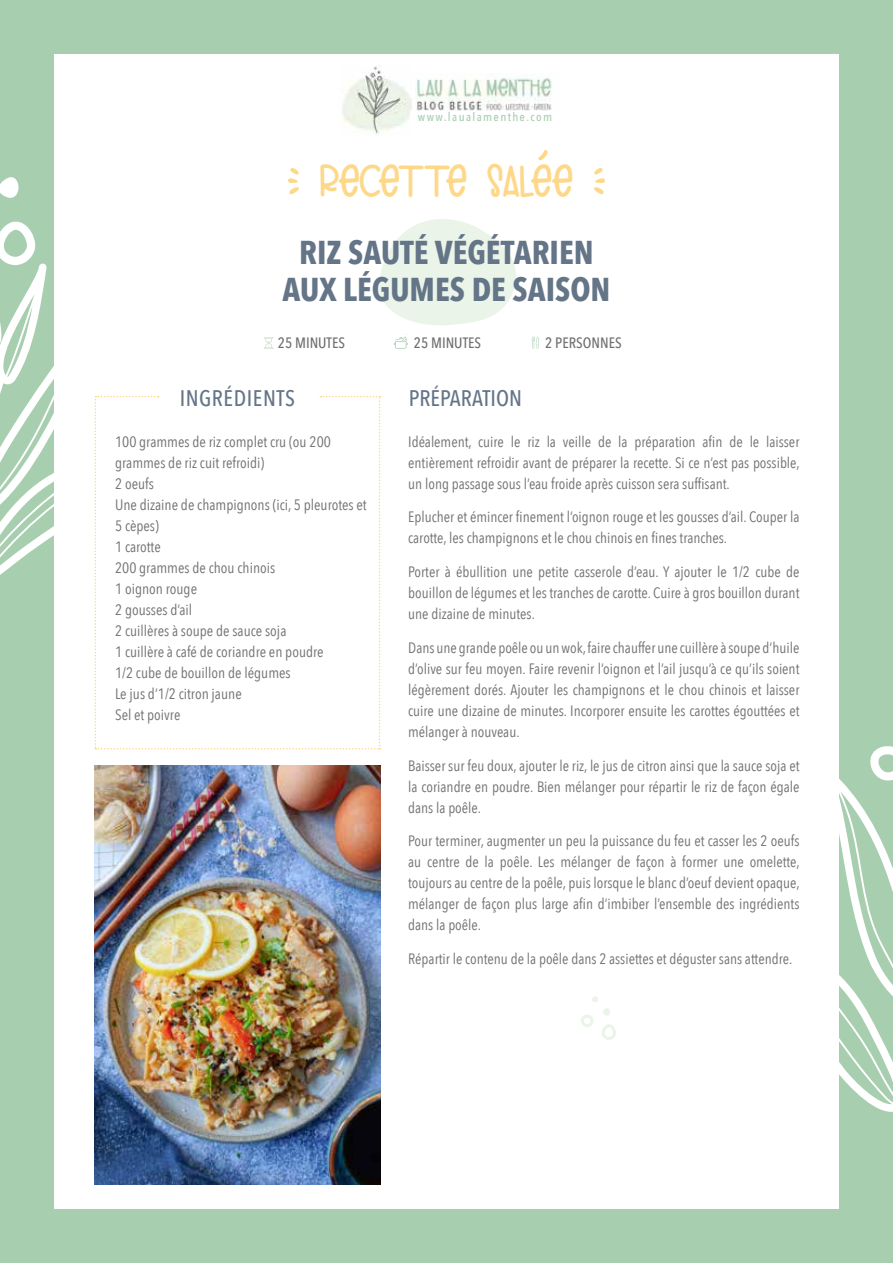
<style>
.page{position:relative;width:893px;height:1263px;background:#a8ceb0}
.page>*{position:absolute;margin:0;border:0;box-sizing:border-box;transform-origin:0 0}
.t1{font:45px "Inflatable Flamingo";color:#fed889}
.t2{font:700 33px/37.5px "Avenir Next Condensed";color:#647588;text-align:center}
.t3{font:500 22.5px "Avenir Next Condensed";letter-spacing:.01em;color:#647588}
.t4{font:15px/21px "Avenir Next Condensed";color:#6f6f6f;text-align:justify}
.t5{font:500 15px "Avenir Next Condensed";color:#6f6f6f}
.t6{font:500 12px "Avenir Next Condensed";letter-spacing:.11em;color:#a8ceb0}
</style>
<div class="page">
<svg style="left:870px;top:746px;width:23px;height:23px"></svg>
<svg style="left:839px;top:769px;width:54px;height:343px"></svg>
<svg style="left:0;top:177px;width:19px;height:21px"></svg>
<svg style="left:0;top:263px;width:54px;height:312px"></svg>
<svg style="left:0;top:221px;width:36px;height:125px"></svg>
<div style="left:54px;top:54px;width:785px;height:1155px;background:#fff"></div>
<img style="left:415px;top:77px;width:137px;height:34px">
<svg style="left:594px;top:168px;width:11px;height:26px"></svg>
<svg style="left:288px;top:168px;width:11px;height:26px"></svg>
<img style="left:342px;top:66px;width:70px;height:68px">
<svg style="left:538px;top:150px;width:9px;height:11px"></svg>
<svg style="left:379px;top:219px;width:137px;height:106px"></svg>
<img style="left:95px;top:765px;width:285px;height:419px">
<svg style="left:532px;top:337px;width:6px;height:12px"></svg>
<svg style="left:264px;top:337px;width:10px;height:12px"></svg>
<svg style="left:394px;top:334px;width:14px;height:15px"></svg>
<svg style="left:581px;top:996px;width:35px;height:44px"></svg>
<svg style="left:95px;top:396px;width:285px;height:353px"></svg>
<p class="t6" style="left:418px;top:110px;width:136px">www.laualamenthe.com</p>
<h1 class="t1" style="left:320px;top:162px;width:254px">RECETTE SALEE</h1>
<h2 class="t2" style="left:282px;top:233px;width:329px">RIZ SAUTÉ VÉGÉTARIEN<br>AUX LÉGUMES DE SAISON</h2>
<p class="t5" style="left:278px;top:334px;width:69px">25 MINUTES</p>
<p class="t5" style="left:414px;top:334px;width:69px">25 MINUTES</p>
<p class="t5" style="left:545px;top:334px;width:78px">2 PERSONNES</p>
<h3 class="t3" style="left:180px;top:384px;width:117px">INGRÉDIENTS</h3>
<p class="t4" style="left:115px;top:430px;width:253px;text-align:left">100 grammes de riz complet cru (ou 200 grammes de riz cuit refroidi)<br>2 oeufs<br>Une dizaine de champignons (ici, 5 pleurotes et<br>5 cèpes)<br>1 carotte<br>200 grammes de chou chinois<br>1 oignon rouge<br>2 gousses d’ail<br>2 cuillères à soupe de sauce soja<br>1 cuillère à café de coriandre en poudre<br>1/2 cube de bouillon de légumes<br>Le jus d’1/2 citron jaune<br>Sel et poivre</p>
<h3 class="t3" style="left:409px;top:384px;width:115px">PRÉPARATION</h3>
<p class="t4" style="left:408px;top:430px;width:393px">Idéalement, cuire le riz la veille de la préparation afin de le laisser entièrement refroidir avant de préparer la recette. Si ce n’est pas possible, un long passage sous l’eau froide après cuisson sera suffisant.</p>
<p class="t4" style="left:408px;top:506px;width:393px">Eplucher et émincer finement l’oignon rouge et les gousses d’ail. Couper la carotte, les champignons et le chou chinois en fines tranches.</p>
<p class="t4" style="left:408px;top:561px;width:393px">Porter à ébullition une petite casserole d’eau. Y ajouter le 1/2 cube de bouillon de légumes et les tranches de carotte. Cuire à gros bouillon durant une dizaine de minutes.</p>
<p class="t4" style="left:408px;top:636px;width:393px">Dans une grande poêle ou un wok, faire chauffer une cuillère à soupe d’huile d’olive sur feu moyen. Faire revenir l’oignon et l’ail jusqu’à ce qu’ils soient légèrement dorés. Ajouter les champignons et le chou chinois et laisser cuire une dizaine de minutes. Incorporer ensuite les carottes égouttées et mélanger à nouveau.</p>
<p class="t4" style="left:408px;top:754px;width:393px">Baisser sur feu doux, ajouter le riz, le jus de citron ainsi que la sauce soja et la coriandre en poudre. Bien mélanger pour répartir le riz de façon égale dans la poêle.</p>
<p class="t4" style="left:408px;top:830px;width:393px">Pour terminer, augmenter un peu la puissance du feu et casser les 2 oeufs au centre de la poêle. Les mélanger de façon à former une omelette, toujours au centre de la poêle, puis lorsque le blanc d’oeuf devient opaque, mélanger de façon plus large afin d’imbiber l’ensemble des ingrédients dans la poêle.</p>
<p class="t4" style="left:408px;top:948px;width:386px">Répartir le contenu de la poêle dans 2 assiettes et déguster sans attendre.</p>
</div>
